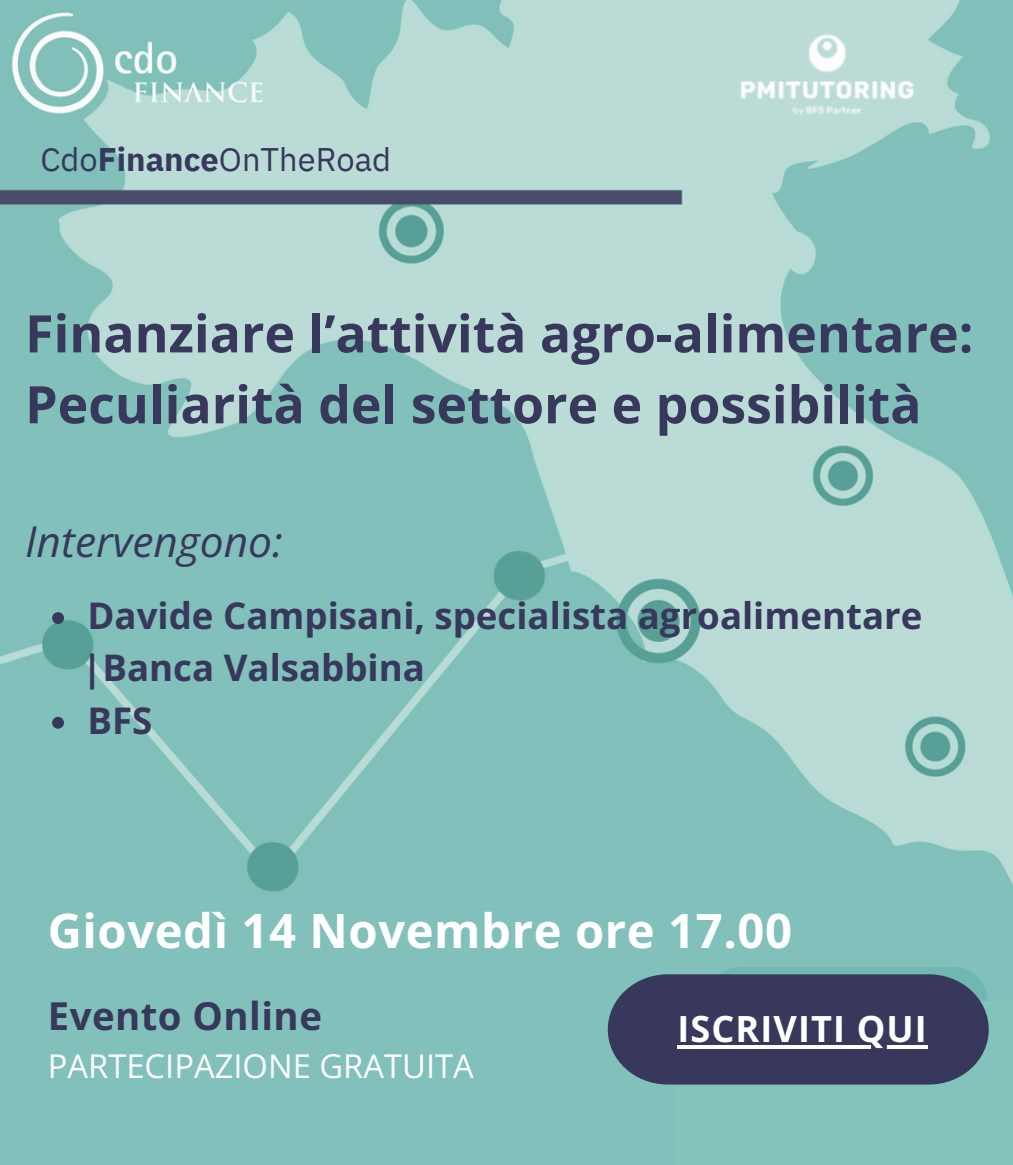
<style>
.page{position:relative;width:1013px;height:1165px;background:#fff}
.page>*{position:absolute;margin:0;border:0;box-sizing:border-box;transform-origin:0 0}
.t1{font:700 51.75px/70.9px "Open Sans";color:#37385c}
.t2{font:700 47.25px "Open Sans";letter-spacing:.015em;color:#fff}
.t3{font:italic 42.3px "Open Sans";color:#37385c}
.t4{font:700 38.48px "Open Sans";letter-spacing:.01em;color:#37385c}
.t5{font:700 36.68px "Open Sans";color:#37385c}
.t6{font:700 36px "Open Sans";letter-spacing:.03em;color:#fff}
.t7{font:32.62px "Open Sans";color:#fff}
.t8{font:32.62px "IBM Plex Sans";color:#37385c}
.s1{font-weight:700}
</style>
<div class="page">
<img style="left:0;top:0;width:1012px;height:1164px">
<img style="left:722px;top:14px;width:209px;height:112px">
<div style="left:677px;top:1000px;width:335px;height:164px;background:#82c3bb"></div>
<svg style="left:608px;top:974px;width:380px;height:110px"></svg>
<hr style="left:677px;top:1045px;width:251px;height:3px;background:#fff">
<svg style="left:52px;top:612px;width:12px;height:12px"></svg>
<svg style="left:52px;top:716px;width:12px;height:12px"></svg>
<p class="t8" style="left:40px;top:138px;width:352px">Cdo<span class="s1">Finance</span>OnTheRoad</p>
<h3 class="t1" style="left:25px;top:297px;width:949px">Finanziare l’attività agro-alimentare:<br>Peculiarità del settore e possibilità</h3>
<p class="t3" style="left:25px;top:512px;width:259px">Intervengono:</p>
<p class="t5" style="left:87px;top:590px;width:836px">Davide Campisani, specialista agroalimentare</p>
<p class="t5" style="left:82px;top:642px;width:344px">|Banca Valsabbina</p>
<h2 class="t5" style="left:87px;top:694px;width:66px">BFS</h2>
<p class="t2" style="left:48px;top:897px;width:745px">Giovedì 14 Novembre ore 17.00</p>
<p class="t4" style="left:48px;top:989px;width:276px">Evento Online</p>
<p class="t7" style="left:48px;top:1042px;width:427px">PARTECIPAZIONE GRATUITA</p>
<h1 class="t6" style="left:677px;top:1003px;width:251px">ISCRIVITI QUI</h1>
</div>
